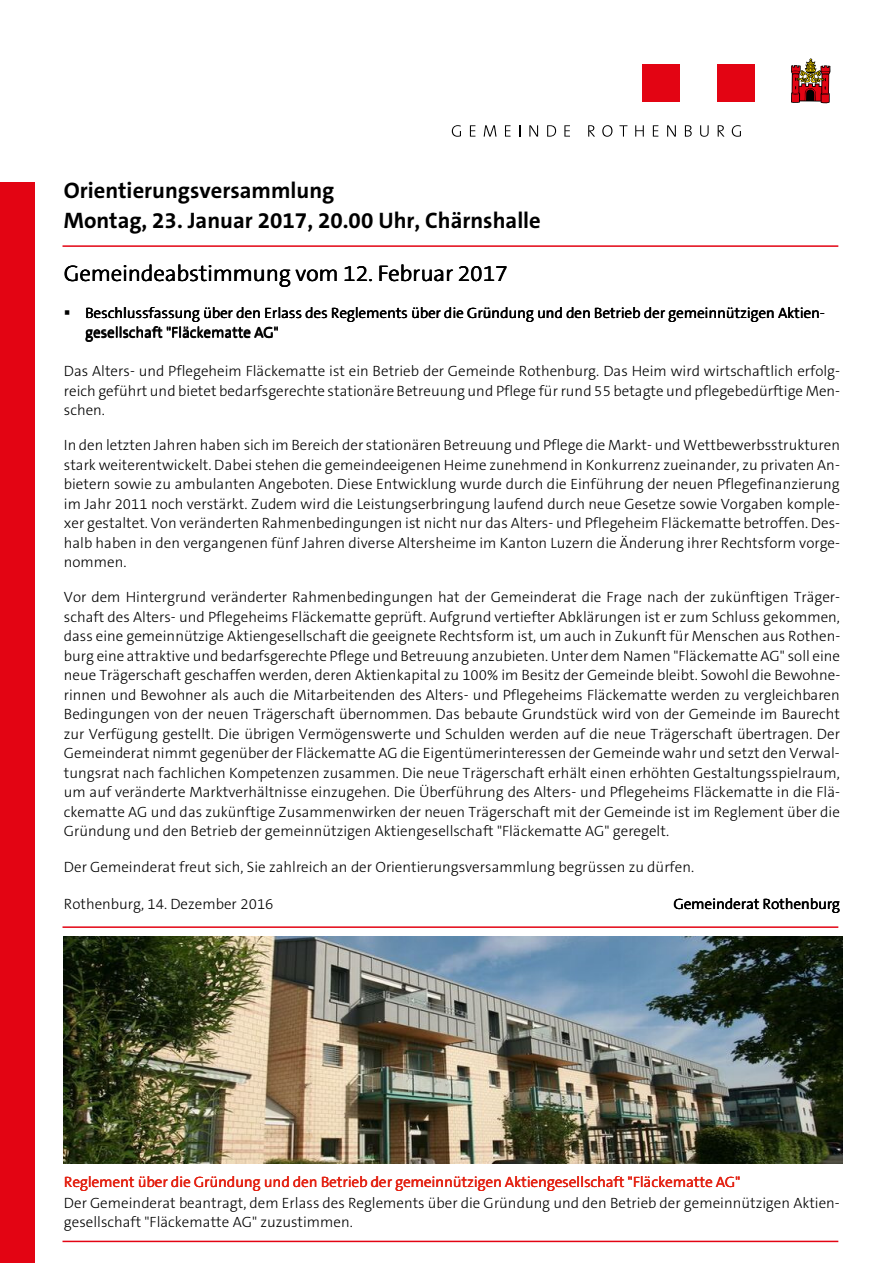
<style>
.page{position:relative;width:893px;height:1263px;background:#fff}
.page>*{position:absolute;margin:0;border:0;box-sizing:border-box;transform-origin:0 0}
.t1{font:700 22.5px/29.5px "The Sans";color:#000}
.t2{font:300 22.5px "The Sans";color:#000}
.t3{font:300 15px/19.5px "The Sans";color:#000;text-align:justify}
.t4{font:300 15px "The Sans";letter-spacing:.005em;color:#e42314}
</style>
<div class="page">
<img style="left:64px;top:936px;width:778px;height:227px">
<div style="left:0;top:182px;width:34px;height:1081px;background:#e30413"></div>
<hr style="left:63px;top:245px;width:775px;height:2px;background:#e30413">
<hr style="left:63px;top:926px;width:775px;height:2px;background:#e30413">
<svg style="left:62px;top:1240px;width:777px;height:3px;background:#f7bfc3"></svg>
<hr style="left:63px;top:1241px;width:775px;height:1px;background:#e30413">
<svg style="left:452px;top:125px;width:9px;height:12px"></svg>
<svg style="left:470px;top:125px;width:5px;height:12px"></svg>
<svg style="left:484px;top:125px;width:12px;height:12px"></svg>
<svg style="left:505px;top:125px;width:5px;height:12px"></svg>
<svg style="left:519px;top:125px;width:1px;height:12px"></svg>
<svg style="left:529px;top:125px;width:9px;height:12px"></svg>
<svg style="left:547px;top:125px;width:9px;height:12px"></svg>
<svg style="left:564px;top:125px;width:6px;height:12px"></svg>
<svg style="left:588px;top:125px;width:7px;height:12px"></svg>
<svg style="left:602px;top:125px;width:10px;height:12px"></svg>
<svg style="left:619px;top:125px;width:8px;height:12px"></svg>
<svg style="left:635px;top:125px;width:9px;height:12px"></svg>
<svg style="left:653px;top:125px;width:5px;height:12px"></svg>
<svg style="left:667px;top:125px;width:9px;height:12px"></svg>
<svg style="left:685px;top:125px;width:7px;height:12px"></svg>
<svg style="left:700px;top:125px;width:9px;height:12px"></svg>
<svg style="left:718px;top:125px;width:6px;height:12px"></svg>
<svg style="left:732px;top:125px;width:9px;height:12px"></svg>
<div style="left:642px;top:65px;width:38px;height:37px;background:#e30413"></div>
<div style="left:717px;top:65px;width:38px;height:37px;background:#e30413"></div>
<svg style="left:791px;top:58px;width:39px;height:46px"></svg>
<h1 class="t1" style="left:64px;top:176px;width:478px">Orientierungsversammlung<br>Montag, 23. Januar 2017, 20.00 Uhr, Chärnshalle</h1>
<h1 class="t2" style="left:64px;top:259px;width:445px">Gemeindeabstimmung vom 12. Februar 2017</h1>
<h1 class="t2" style="left:64px;top:259px;width:102px">Gemeinde</h1>
<h1 class="t2" style="left:470px;top:259px;width:14px">0</h1>
<p class="t3" style="left:86px;top:303px;width:736px">Beschlussfassung über den Erlass des Reglements über die Gründung und den Betrieb der gemeinnützigen k n</p>
<p class="t3" style="left:467px;top:303px;width:68px">Gründung</p>
<p class="t3" style="left:566px;top:303px;width:10px">d</p>
<p class="t3" style="left:566px;top:303px;width:10px">d</p>
<p class="t3" style="left:778px;top:303px;width:48px">Aktien-</p>
<p class="t3" style="left:86px;top:322px;width:195px">gesellschaft "Fläckematte AG"</p>
<p class="t3" style="left:64px;top:362px;width:778px">Das Alters- und Pflegeheim Fläckematte ist ein Betrieb der Gemeinde Rothenburg. Das Heim wird wirtschaftlich erfolg&shy;reich geführt und bietet bedarfsgerechte stationäre Betreuung und Pflege für rund 55 betagte und pflegebedürftige Men&shy;schen.</p>
<p class="t3" style="left:64px;top:435px;width:778px">In den letzten Jahren haben sich im Bereich der stationären Betreuung und Pflege die Markt- und Wettbewerbsstrukturen stark weiterentwickelt. Dabei stehen die gemeindeeigenen Heime zunehmend in Konkurrenz zueinander, zu privaten An&shy;bietern sowie zu ambulanten Angeboten. Diese Entwicklung wurde durch die Einführung der neuen Pflegefinanzierung im Jahr 2011 noch verstärkt. Zudem wird die Leistungserbringung laufend durch neue Gesetze sowie Vorgaben komple&shy;xer gestaltet. Von veränderten Rahmenbedingungen ist nicht nur das Alters- und Pflegeheim Fläckematte betroffen. Des&shy;halb haben in den vergangenen fünf Jahren diverse Altersheime im Kanton Luzern die Änderung ihrer Rechtsform vorge&shy;nommen.</p>
<p class="t3" style="left:64px;top:588px;width:778px">Vor dem Hintergrund veränderter Rahmenbedingungen hat der Gemeinderat die Frage nach der zukünftigen Träger&shy;schaft des Alters- und Pflegeheims Fläckematte geprüft. Aufgrund vertiefter Abklärungen ist er zum Schluss gekommen, dass eine gemeinnützige Aktiengesellschaft die geeignete Rechtsform ist, um auch in Zukunft für Menschen aus Rothen&shy;burg eine attraktive und bedarfsgerechte Pflege und Betreuung anzubieten. Unter dem Namen "Fläckematte AG" soll eine neue Trägerschaft geschaffen werden, deren Aktienkapital zu 100% im Besitz der Gemeinde bleibt. Sowohl die Bewohne&shy;rinnen und Bewohner als auch die Mitarbeitenden des Alters- und Pflegeheims Fläckematte werden zu vergleichbaren Bedingungen von der neuen Trägerschaft übernommen. Das bebaute Grundstück wird von der Gemeinde im Baurecht zur Verfügung gestellt. Die übrigen Vermögenswerte und Schulden werden auf die neue Trägerschaft übertragen. Der Gemeinderat nimmt gegenüber der Fläckematte AG die Eigentümerinteressen der Gemeinde wahr und setzt den Verwal&shy;tungsrat nach fachlichen Kompetenzen zusammen. Die neue Trägerschaft erhält einen erhöhten Gestaltungsspielraum, um auf veränderte Marktverhältnisse einzugehen. Die Überführung des Alters- und Pflegeheims Fläckematte in die Flä&shy;ckematte AG und das zukünftige Zusammenwirken der neuen Trägerschaft mit der Gemeinde ist im Reglement über die Gründung und den Betrieb der gemeinnützigen Aktiengesellschaft "Fläckematte AG" geregelt.</p>
<p class="t3" style="left:64px;top:857px;width:632px">Der Gemeinderat freut sich, Sie zahlreich an der Orientierungsversammlung begrüssen zu dürfen.</p>
<p class="t3" style="left:64px;top:894px;width:211px">Rothenburg, 14. Dezember 2016</p>
<p class="t3" style="left:674px;top:894px;width:168px">Gemeinderat Rothenburg</p>
<p class="t4" style="left:395px;top:1172px;width:347px">gemeinnützigen Aktiengesellschaft "Fläckematte AG"</p>
<p class="t4" style="left:64px;top:1172px;width:29px">R l</p>
<p class="t4" style="left:64px;top:1172px;width:373px">Reglement über die Gründung und den Betrieb der m i</p>
<p class="t4" style="left:64px;top:1172px;width:72px">Reglement</p>
<p class="t4" style="left:521px;top:1172px;width:7px">t</p>
<p class="t4" style="left:584px;top:1172px;width:8px">s</p>
<p class="t3" style="left:64px;top:1193px;width:777px">Der Gemeinderat beantragt, dem Erlass des Reglements über die Gründung und den Betrieb der gemeinnützigen Aktien&shy;gesellschaft "Fläckematte AG" zuzustimmen.</p>
<p class="t4" style="left:309px;top:1172px;width:10px">n</p>
<p class="t4" style="left:461px;top:1172px;width:33px">t e</p>
</div>
